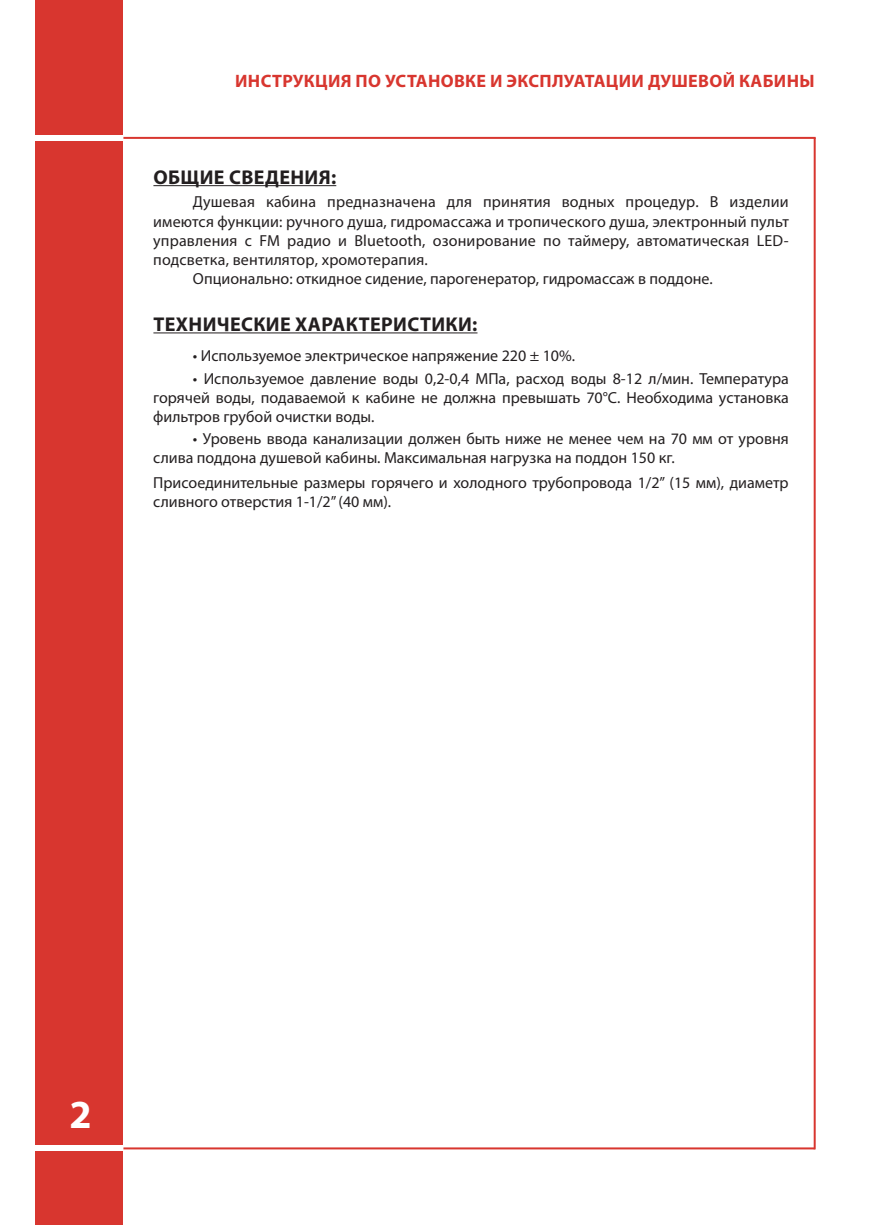
<style>
.page{position:relative;width:874px;height:1225px;background:#fff}
.page>*{position:absolute;margin:0;border:0;box-sizing:border-box;transform-origin:0 0}
.t1{font:700 40px "Myriad Pro";color:#fff}
.t2{font:700 20px "Myriad Pro";letter-spacing:.02em;color:#231f20}
.t3{font:700 18px "Myriad Pro";letter-spacing:.02em;color:#d8362f}
.t4{font:16px/19.2px "Myriad Pro";color:#231f20}
</style>
<div class="page">
<div style="left:35px;top:0;width:88px;height:1225px;background:#d8362f"></div>
<div style="left:35px;top:135px;width:130px;height:6px;background:#fff"></div>
<div style="left:35px;top:1145px;width:130px;height:6px;background:#fff"></div>
<hr style="left:123px;top:137px;width:692px;height:2px;background:#d8362f">
<hr style="left:813px;top:138px;width:2px;height:1011px;background:#d8362f">
<hr style="left:123px;top:1147px;width:691px;height:2px;background:#d8362f">
<hr style="left:153px;top:185px;width:183px;height:1px;background:#231f20">
<hr style="left:153px;top:332px;width:324px;height:1px;background:#231f20">
<p class="t3" style="left:235px;top:69px;width:581px">ИНСТРУКЦИЯ ПО УСТАНОВКЕ И ЭКСПЛУАТАЦИИ ДУШЕВОЙ КАБИНЫ</p>
<p class="t2" style="left:153px;top:164px;width:184px">ОБЩИЕ СВЕДЕНИЯ:</p>
<p class="t4" style="left:193px;top:192px;width:597px">Душевая кабина предназначена для принятия водных процедур. В изделии</p>
<p class="t4" style="left:153px;top:211px;width:637px">имеются функции: ручного душа, гидромассажа и тропического душа, электронный пульт</p>
<p class="t4" style="left:153px;top:231px;width:636px">управления с FM радио и Bluetooth, озонирование по таймеру, автоматическая LED-</p>
<p class="t4" style="left:153px;top:250px;width:276px">подсветка, вентилятор, хромотерапия.</p>
<p class="t4" style="left:193px;top:269px;width:521px">Опционально: откидное сидение, парогенератор, гидромассаж в поддоне.</p>
<p class="t2" style="left:153px;top:311px;width:325px">ТЕХНИЧЕСКИЕ ХАРАКТЕРИСТИКИ:</p>
<p class="t4" style="left:193px;top:346px;width:383px">• Используемое электрическое напряжение 220 ± 10%.</p>
<p class="t4" style="left:153px;top:368px;width:637px;text-align:justify;text-indent:40px">• Используемое давление воды 0,2-0,4 МПа, расход воды 8-12 л/мин. Температура горячей воды, подаваемой к кабине не должна превышать 70°С. Необходима установка фильтров грубой очистки воды.</p>
<p class="t4" style="left:153px;top:429px;width:636px;text-indent:40px">• Уровень ввода канализации должен быть ниже не менее чем на 70 мм от уровня слива поддона душевой кабины. Максимальная нагрузка на поддон 150 кг.</p>
<p class="t4" style="left:153px;top:473px;width:636px">Присоединительные размеры горячего и холодного трубопровода 1/2” (15 мм), диаметр сливного отверстия 1-1/2” (40 мм).</p>
<h1 class="t1" style="left:69px;top:1088px;width:24px">2</h1>
</div>
